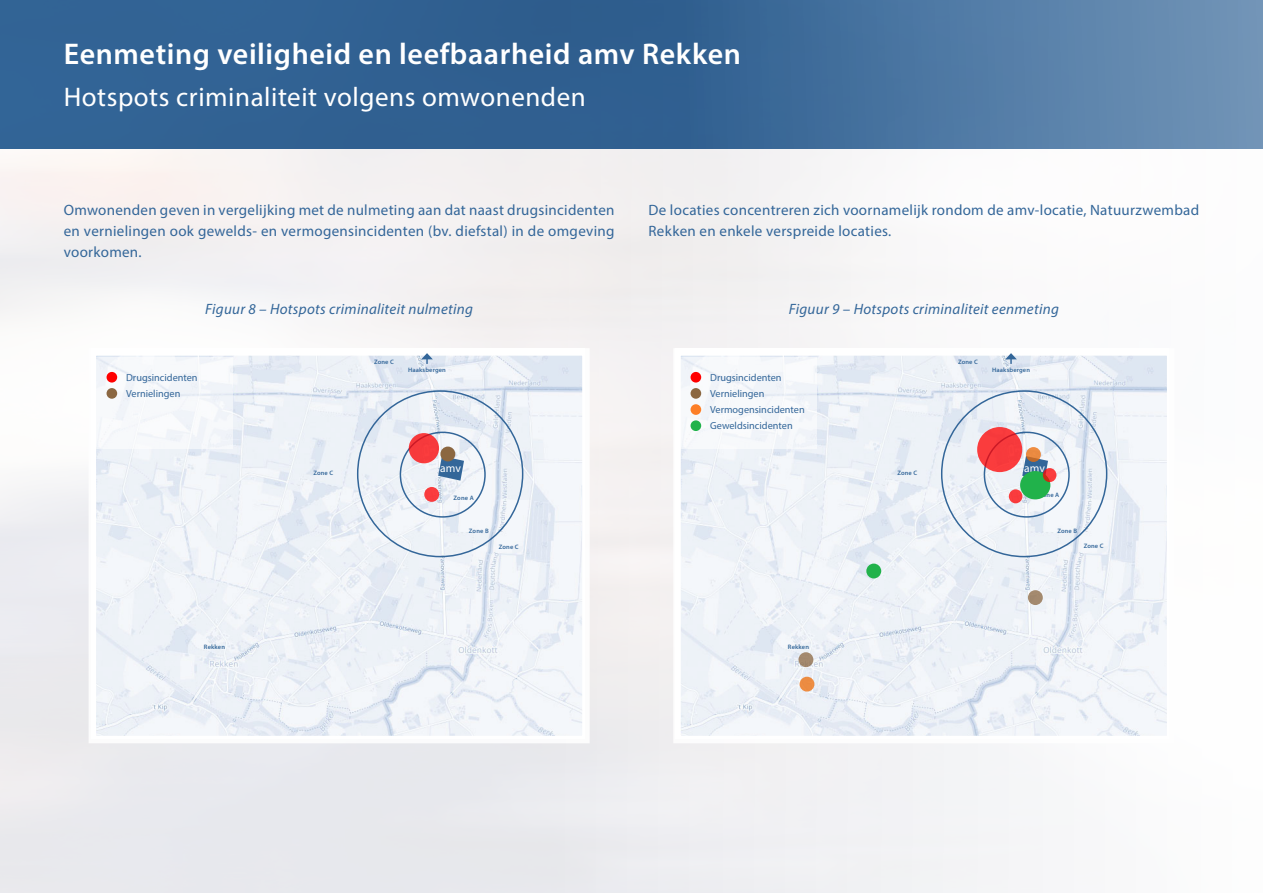
<style>
.page{position:relative;width:1263px;height:893px;background:#fff}
.page>*{position:absolute;margin:0;border:0;box-sizing:border-box;transform-origin:0 0}
.t1{font:600 30px "Myriad Pro";letter-spacing:.02em;color:#fff}
.t2{font:27px "Myriad Pro";letter-spacing:.02em;color:#fff}
.t3{font:15px/21px "Myriad Pro";letter-spacing:.02em;color:#369;text-align:justify}
.t4{font:italic 15px "Myriad Pro";letter-spacing:.02em;color:#369}
.t5{font:11.55px "Myriad Pro";letter-spacing:-.005em;color:#fff}
.t6{font:10.2px/16.2px "Myriad Pro";color:#369}
.t7{font:600 6.45px "Myriad Pro";letter-spacing:.02em;color:#369}
</style>
<div class="page">
<img style="left:0;top:0;width:1263px;height:893px">
<img style="left:98px;top:357px;width:483px;height:377px">
<div style="left:89px;top:348px;width:501px;height:395px;border:8px solid #fff"></div>
<svg style="left:438px;top:456px;width:26px;height:25px"></svg>
<svg style="left:424px;top:487px;width:15px;height:15px"></svg>
<div style="left:440px;top:447px;width:15px;height:14px;background:#8b6741;border-radius:50%"></div>
<svg style="left:409px;top:433px;width:30px;height:30px"></svg>
<div style="left:92px;top:358px;width:141px;height:91px;background:#f7f9fb"></div>
<div style="left:107px;top:372px;width:10px;height:11px;background:#f00;border-radius:50%"></div>
<div style="left:107px;top:388px;width:10px;height:11px;background:#8b6741;border-radius:50%"></div>
<svg style="left:421px;top:353px;width:12px;height:11px"></svg>
<img style="left:682px;top:357px;width:483px;height:377px">
<div style="left:673px;top:348px;width:501px;height:395px;border:8px solid #fff"></div>
<svg style="left:1022px;top:456px;width:26px;height:21px"></svg>
<div style="left:676px;top:358px;width:141px;height:91px;background:#f7f9fb"></div>
<div style="left:690px;top:372px;width:11px;height:11px;background:#f00;border-radius:50%"></div>
<div style="left:690px;top:388px;width:11px;height:11px;background:#8b6741;border-radius:50%"></div>
<div style="left:690px;top:404px;width:11px;height:11px;background:#fd7f28;border-radius:50%"></div>
<div style="left:690px;top:420px;width:11px;height:11px;background:#21b24b;border-radius:50%"></div>
<svg style="left:1005px;top:353px;width:12px;height:11px"></svg>
<svg style="left:1028px;top:590px;width:15px;height:15px"></svg>
<div style="left:866px;top:564px;width:15px;height:14px;background:#21b24b;border-radius:50%"></div>
<svg style="left:798px;top:652px;width:15px;height:15px"></svg>
<svg style="left:799px;top:677px;width:15px;height:15px"></svg>
<svg style="left:1026px;top:447px;width:15px;height:15px"></svg>
<svg style="left:977px;top:427px;width:45px;height:45px;background:#f63b3e"></svg>
<div style="left:1020px;top:471px;width:30px;height:28px;background:#21b24b;border-radius:50%"></div>
<svg style="left:1043px;top:468px;width:13px;height:14px"></svg>
<div style="left:1009px;top:489px;width:13px;height:14px;background:#f93c3e;border-radius:50%"></div>
<h1 class="t1" style="left:64px;top:35px;width:679px">Eenmeting veiligheid en leefbaarheid amv Rekken</h1>
<h2 class="t2" style="left:64px;top:80px;width:523px">Hotspots criminaliteit volgens omwonenden</h2>
<p class="t3" style="left:64px;top:200px;width:552px">Omwonenden geven in vergelijking met de nulmeting aan dat naast drugsincidenten en vernielingen ook gewelds- en vermogensincidenten (bv. diefstal) in de omgeving voorkomen.</p>
<p class="t3" style="left:648px;top:200px;width:552px">De locaties concentreren zich voornamelijk rondom de amv-locatie, Natuurzwembad<br>Rekken en enkele verspreide locaties.</p>
<p class="t4" style="left:205px;top:300px;width:269px">Figuur 8 – Hotspots criminaliteit nulmeting</p>
<p class="t4" style="left:789px;top:300px;width:272px">Figuur 9 – Hotspots criminaliteit eenmeting</p>
<p class="t6" style="left:126px;top:369px;width:73px">Drugsincidenten<br>Vernielingen</p>
<p class="t7" style="left:204px;top:643px;width:23px">Rekken</p>
<p class="t7" style="left:313px;top:468px;width:21px">Zone C</p>
<p class="t7" style="left:374px;top:357px;width:21px">Zone C</p>
<p class="t7" style="left:408px;top:366px;width:39px">Haaksbergen</p>
<p class="t5" style="left:440px;top:461px;width:22px">amv</p>
<p class="t7" style="left:454px;top:493px;width:22px">Zone A</p>
<p class="t7" style="left:469px;top:526px;width:21px">Zone B</p>
<p class="t7" style="left:499px;top:543px;width:21px">Zone C</p>
<p class="t6" style="left:710px;top:369px;width:96px">Drugsincidenten<br>Vernielingen<br>Vermogensincidenten<br>Geweldsincidenten</p>
<p class="t7" style="left:788px;top:643px;width:23px">Rekken</p>
<p class="t7" style="left:897px;top:468px;width:21px">Zone C</p>
<p class="t7" style="left:958px;top:357px;width:21px">Zone C</p>
<p class="t7" style="left:992px;top:366px;width:39px">Haaksbergen</p>
<p class="t5" style="left:1024px;top:461px;width:22px">amv</p>
<p class="t7" style="left:1039px;top:491px;width:22px">Zone A</p>
<p class="t7" style="left:1057px;top:527px;width:21px">Zone B</p>
<p class="t7" style="left:1084px;top:541px;width:21px">Zone C</p>
</div>
